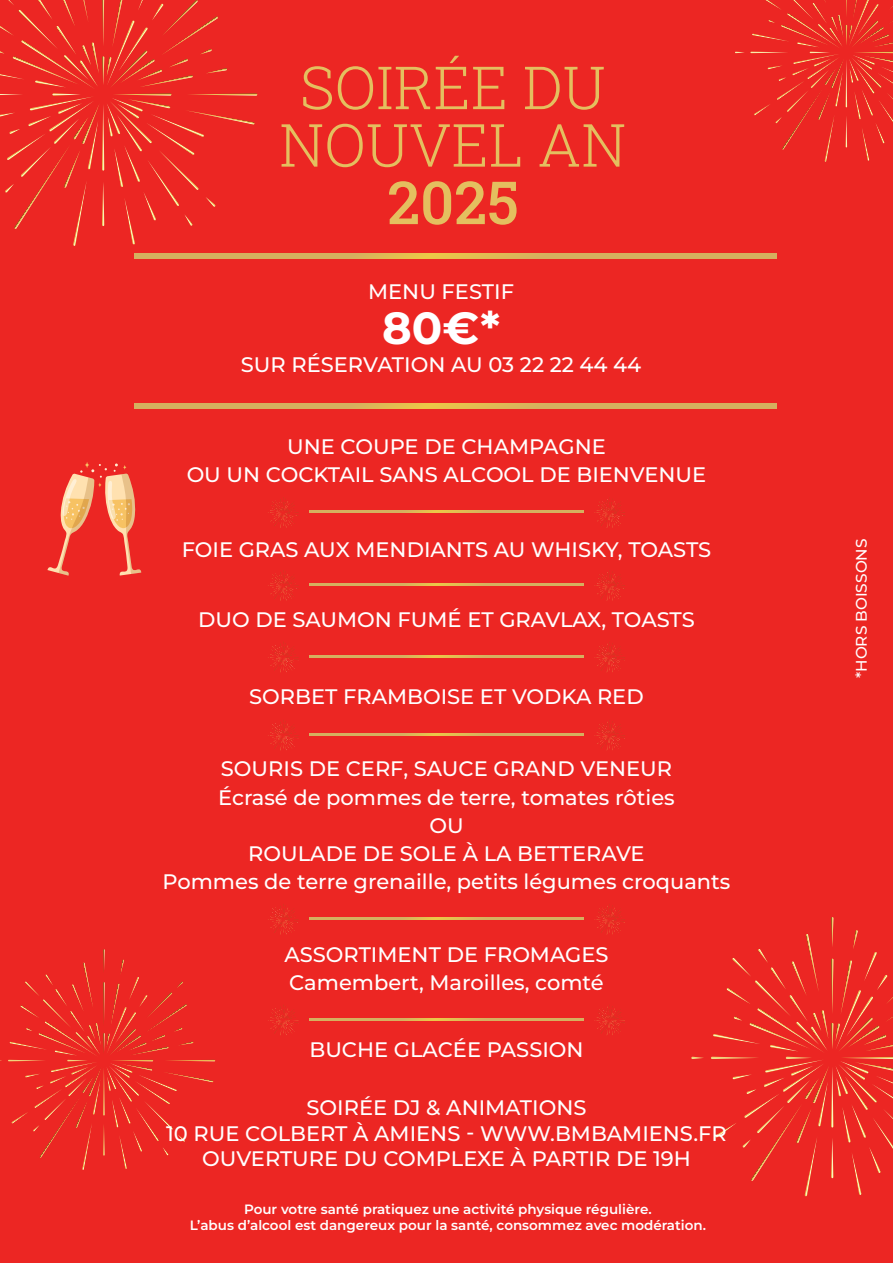
<style>
.page{position:relative;width:893px;height:1263px;background:#ec2623}
.page>*{position:absolute;margin:0;border:0;box-sizing:border-box;transform-origin:0 0}
.t1{font:300 59.55px/57.4px "Roboto Slab";color:#e4bf5f;text-align:center}
.t2{font:500 59.55px "Roboto Slab";color:#e4bf5f}
.t3{font:700 45px "Montserrat";color:#fff}
.t4{font:500 21px/28.2px "Montserrat";color:#fff;text-align:center}
.t5{font:500 15.3px "Montserrat";color:#fff}
.t6{font:600 13.5px/16.2px "Montserrat";color:#fff;text-align:center}
</style>
<div class="page">
<svg style="left:103px;top:982px;width:2px;height:41px"></svg>
<svg style="left:103px;top:949px;width:2px;height:23px"></svg>
<svg style="left:134px;top:1029px;width:12px;height:15px"></svg>
<svg style="left:135px;top:995px;width:12px;height:18px"></svg>
<svg style="left:8px;top:1060px;width:207px;height:110px"></svg>
<svg style="left:750px;top:0;width:143px;height:162px"></svg>
<svg style="left:102px;top:0;width:2px;height:45px"></svg>
<svg style="left:8px;top:0;width:13px;height:12px"></svg>
<svg style="left:138px;top:0;width:5px;height:10px"></svg>
<svg style="left:112px;top:0;width:10px;height:46px"></svg>
<svg style="left:0;top:74px;width:22px;height:5px"></svg>
<svg style="left:38px;top:0;width:56px;height:62px"></svg>
<svg style="left:0;top:26px;width:13px;height:9px"></svg>
<svg style="left:0;top:93px;width:257px;height:153px"></svg>
<svg style="left:831px;top:958px;width:2px;height:55px"></svg>
<svg style="left:831px;top:917px;width:2px;height:30px"></svg>
<svg style="left:831px;top:1023px;width:9px;height:26px"></svg>
<svg style="left:789px;top:961px;width:17px;height:36px"></svg>
<svg style="left:848px;top:1016px;width:45px;height:35px"></svg>
<svg style="left:811px;top:1010px;width:13px;height:21px"></svg>
<svg style="left:711px;top:1057px;width:182px;height:139px"></svg>
<svg style="left:135px;top:254px;width:642px;height:5px"></svg>
<svg style="left:135px;top:403px;width:642px;height:5px"></svg>
<svg style="left:309px;top:511px;width:275px;height:2px"></svg>
<svg style="left:268px;top:497px;width:30px;height:31px"></svg>
<svg style="left:594px;top:497px;width:31px;height:31px"></svg>
<svg style="left:309px;top:584px;width:275px;height:2px"></svg>
<svg style="left:268px;top:570px;width:30px;height:31px"></svg>
<svg style="left:594px;top:570px;width:31px;height:31px"></svg>
<svg style="left:309px;top:655px;width:275px;height:2px"></svg>
<svg style="left:268px;top:642px;width:30px;height:30px"></svg>
<svg style="left:594px;top:642px;width:31px;height:30px"></svg>
<svg style="left:309px;top:733px;width:275px;height:2px"></svg>
<svg style="left:268px;top:720px;width:30px;height:30px"></svg>
<svg style="left:594px;top:720px;width:31px;height:30px"></svg>
<svg style="left:309px;top:917px;width:275px;height:3px"></svg>
<svg style="left:268px;top:904px;width:30px;height:30px"></svg>
<svg style="left:594px;top:904px;width:31px;height:30px"></svg>
<svg style="left:309px;top:1018px;width:275px;height:2px"></svg>
<svg style="left:268px;top:1005px;width:30px;height:30px"></svg>
<svg style="left:594px;top:1005px;width:31px;height:30px"></svg>
<svg style="left:48px;top:462px;width:93px;height:114px"></svg>
<h1 class="t1" style="left:279px;top:57px;width:349px">SOIRÉE DU<br>NOUVEL AN</h1>
<h1 class="t2" style="left:387px;top:162px;width:133px">2025</h1>
<p class="t4" style="left:368px;top:277px;width:147px">MENU FESTIF</p>
<h2 class="t3" style="left:382px;top:298px;width:119px">80€*</h2>
<p class="t4" style="left:241px;top:350px;width:402px">SUR RÉSERVATION AU 03 22 22 44 44</p>
<p class="t4" style="left:187px;top:432px;width:521px">UNE COUPE DE CHAMPAGNE<br>OU UN COCKTAIL SANS ALCOOL DE BIENVENUE</p>
<p class="t4" style="left:182px;top:535px;width:531px">FOIE GRAS AUX MENDIANTS AU WHISKY, TOASTS</p>
<p class="t4" style="left:198px;top:605px;width:498px">DUO DE SAUMON FUMÉ ET GRAVLAX, TOASTS</p>
<p class="t4" style="left:249px;top:681px;width:396px">SORBET FRAMBOISE ET VODKA RED</p>
<p class="t4" style="left:163px;top:754px;width:569px">SOURIS DE CERF, SAUCE GRAND VENEUR<br>Écrasé de pommes de terre, tomates rôties<br>OU<br>ROULADE DE SOLE À LA BETTERAVE<br>Pommes de terre grenaille, petits légumes croquants</p>
<p class="t4" style="left:284px;top:940px;width:325px;text-align:left">ASSORTIMENT DE FROMAGES<br>Camembert, Maroilles, comté</p>
<p class="t4" style="left:309px;top:1034px;width:276px">BUCHE GLACÉE PASSION</p>
<p class="t4" style="left:166px;top:1095px;width:562px;line-height:25.2px">SOIRÉE DJ &amp; ANIMATIONS<br>10 RUE COLBERT À AMIENS - WWW.BMBAMIENS.FR<br>OUVERTURE DU COMPLEXE À PARTIR DE 19H</p>
<p class="t6" style="left:190px;top:1200px;width:518px">Pour votre santé pratiquez une activité physique régulière.<br>L’abus d’alcool est dangereux pour la santé, consommez avec modération.</p>
<p class="t5" style="left:851px;top:678px;width:141px;rotate:-90deg">*HORS BOISSONS</p>
</div>
